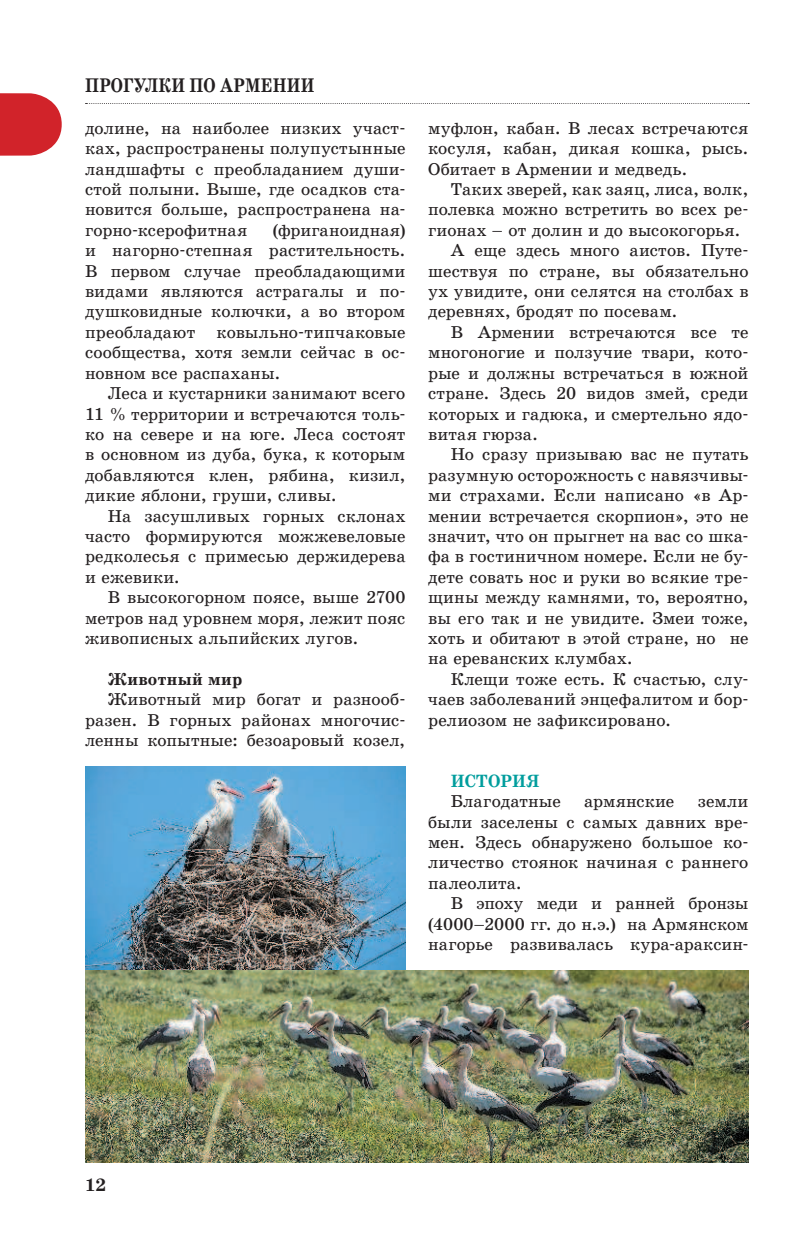
<style>
.page{position:relative;width:811px;height:1259px;background:#fff}
.page>*{position:absolute;margin:0;border:0;box-sizing:border-box;transform-origin:0 0}
.t1{font:700 20px "School";letter-spacing:.01em;color:#231f20;scale:.84 1}
.t2{font:700 18px "School";letter-spacing:.01em;color:#009d9d;scale:.95 1}
.t3{font:700 18px "School";color:#231f20}
.t4{font:17.4px/20.4px "School";letter-spacing:.01em;color:#231f20;text-align:justify}
.t5{font:700 17.4px "School";letter-spacing:.02em;color:#231f20}
</style>
<div class="page">
<svg style="left:86px;top:103px;width:663px;height:1px"></svg>
<img style="left:85px;top:970px;width:663px;height:192px">
<img style="left:85px;top:766px;width:320px;height:203px">
<svg style="left:0;top:93px;width:62px;height:63px;background:#d63e44"></svg>
<p class="t1" style="left:85px;top:78px;width:275px">ПРОГУЛКИ ПО АРМЕ НИИ</p>
<p class="t4" style="left:85px;top:118px;width:322px">долине, на наиболее низких участ&shy;ках, распространены полупустынные ландшафты с преобладанием души&shy;стой полыни. Выше, где осадков ста&shy;новится больше, распространена на&shy;горно-ксерофитная</p>
<p class="t4" style="left:85px;top:220px;width:322px;text-indent:188px">(фриганоидная) и нагорно-степная растительность.<br>В первом случае преобладающими видами являются астрагалы и по&shy;душковидные колючки, а во втором преобладают ковыльно-типчаковые сообщества, хотя земли сейчас в ос&shy;новном все распаханы.</p>
<p class="t4" style="left:85px;top:383px;width:322px;text-indent:23px">Леса и кустарники занимают всего 11 % территории и встречаются толь&shy;ко на севере и на юге. Леса состоят в основном из дуба, бука, к которым добавляются клен, рябина, кизил, дикие яблони, груши, сливы.</p>
<p class="t4" style="left:85px;top:505px;width:322px;text-indent:23px">На засушливых горных склонах часто формируются можжевеловые редколесья с примесью держидерева и ежевики.</p>
<p class="t4" style="left:85px;top:587px;width:322px;text-indent:23px">В высокогорном поясе, выше 2700 метров над уровнем моря, лежит пояс живописных альпийских лугов.</p>
<p class="t5" style="left:108px;top:672px;width:136px">Животный мир</p>
<p class="t4" style="left:85px;top:689px;width:322px;text-indent:23px">Животный мир богат и разно об&shy;ра зен. В горных районах многочис&shy;ленны копытные: безоаровый козел,</p>
<p class="t4" style="left:428px;top:118px;width:322px">муфлон, кабан. В лесах встречаются косуля, кабан, дикая кошка, рысь.<br>Обитает в Армении и медведь.</p>
<p class="t4" style="left:451px;top:179px;width:299px">Таких зверей, как заяц, лиса, волк,</p>
<p class="t4" style="left:428px;top:199px;width:322px">полевка можно встретить во всех ре-</p>
<p class="t4" style="left:428px;top:220px;width:314px">гионах – от долин и до высокогорья.</p>
<p class="t4" style="left:451px;top:240px;width:299px">А еще здесь много аистов. Путе-</p>
<p class="t4" style="left:428px;top:261px;width:322px">шествуя по стране, вы обязательно</p>
<p class="t4" style="left:428px;top:281px;width:322px">ух увидите, они селятся на столбах в</p>
<p class="t4" style="left:428px;top:301px;width:251px">деревнях, бродят по посевам.</p>
<p class="t4" style="left:451px;top:322px;width:299px">В Армении встречаются все те</p>
<p class="t4" style="left:428px;top:342px;width:322px">многоногие и ползучие твари, кото-</p>
<p class="t4" style="left:428px;top:363px;width:322px">рые и должны встречаться в южной</p>
<p class="t4" style="left:428px;top:383px;width:322px">стране. Здесь 20 видов змей, среди</p>
<p class="t4" style="left:428px;top:403px;width:322px">которых и гадюка, и смертельно ядо-</p>
<p class="t4" style="left:428px;top:424px;width:111px">витая гюрза.</p>
<p class="t4" style="left:451px;top:444px;width:299px">Но сразу призываю вас не путать</p>
<p class="t4" style="left:428px;top:465px;width:322px">разумную осторожность с навязчивы-</p>
<p class="t4" style="left:428px;top:485px;width:322px">ми страхами. Если написано «в Ар-</p>
<p class="t4" style="left:428px;top:505px;width:322px">мении встречается скорпион», это не</p>
<p class="t4" style="left:428px;top:526px;width:322px">значит, что он прыгнет на вас со шка-</p>
<p class="t4" style="left:428px;top:546px;width:322px">фа в гостиничном номере. Если не бу-</p>
<p class="t4" style="left:428px;top:567px;width:322px">дете совать нос и руки во всякие тре-</p>
<p class="t4" style="left:428px;top:587px;width:322px">щины между камнями, то, вероятно,</p>
<p class="t4" style="left:428px;top:607px;width:322px">вы его так и не увидите. Змеи тоже,</p>
<p class="t4" style="left:428px;top:628px;width:322px">хоть и обитают в этой стране, но не</p>
<p class="t4" style="left:428px;top:648px;width:206px">на ереванских клумбах.</p>
<p class="t4" style="left:451px;top:669px;width:299px">Клещи тоже есть. К счастью, слу-</p>
<p class="t4" style="left:428px;top:689px;width:322px">чаев заболеваний энцефалитом и бор-</p>
<p class="t4" style="left:428px;top:709px;width:244px">релиозом не зафиксировано.</p>
<p class="t2" style="left:451px;top:774px;width:95px">ИСТОРИЯ</p>
<p class="t4" style="left:451px;top:791px;width:111px">Благодатные</p>
<p class="t4" style="left:584px;top:791px;width:92px">армянские</p>
<p class="t4" style="left:428px;top:791px;width:322px;text-indent:269px">земли были заселены с самых давних вре&shy;мен. Здесь обнаружено большое ко&shy;личество стоянок начиная с раннего палеолита.</p>
<p class="t4" style="left:428px;top:893px;width:322px;text-indent:23px">В эпоху меди и ранней бронзы (4000–2000 гг. до н.э.) на Армянском нагорье развивалась кура-араксин-</p>
<p class="t3" style="left:85px;top:1178px;width:22px">12</p>
</div>
